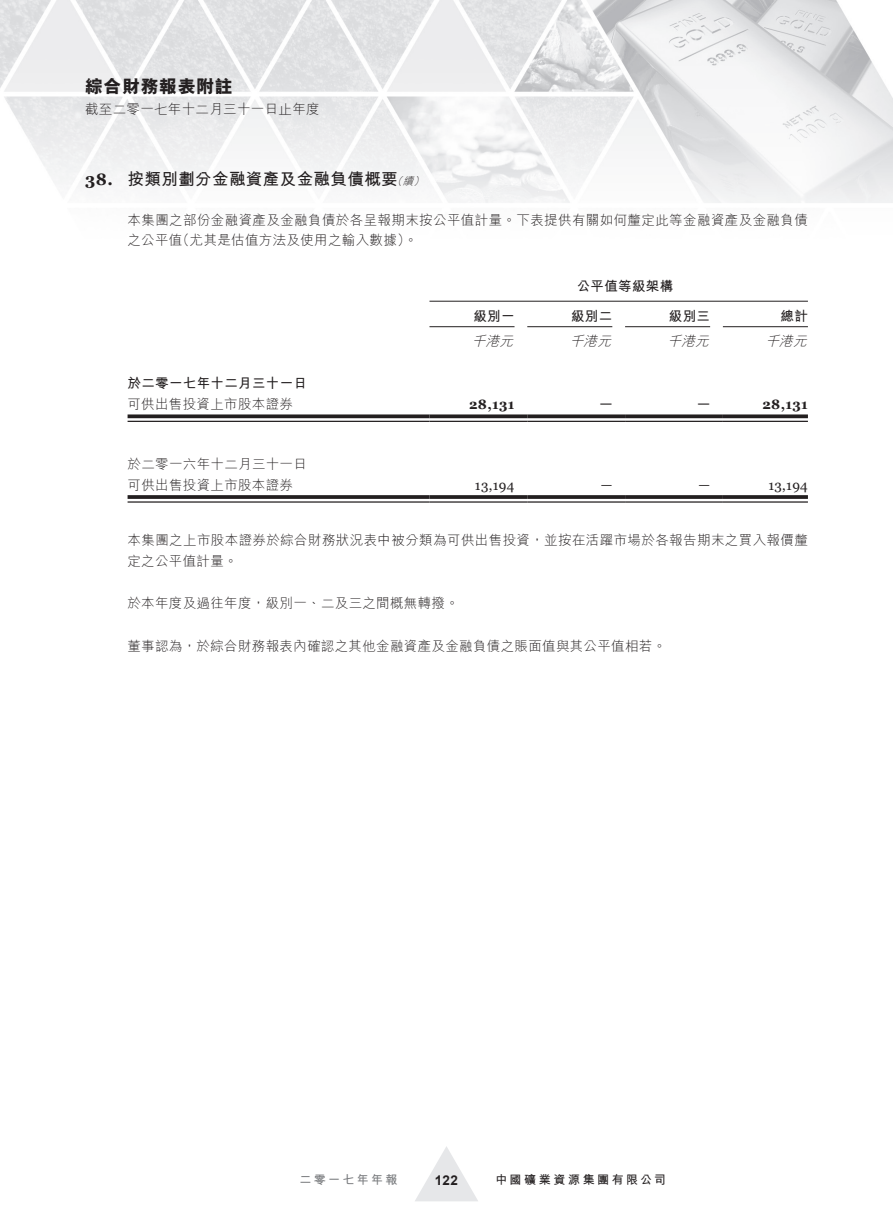
<style>
.page{position:relative;width:893px;height:1212px;background:#fff}
.page>*{position:absolute;margin:0;border:0;box-sizing:border-box;transform-origin:0 0}
.t1{font:800 18px "M Hei HK";letter-spacing:.03em;color:#231f20}
.t2{font:700 16.5px "M Hei HK";letter-spacing:.025em;color:#231f20}
.t3{font:700 16.5px "Georgia";color:#231f20}
.t4{font:300 13.5px/19.5px "M Hei HK";letter-spacing:.025em;color:#231f20}
.t5{font:700 13.5px "M Hei HK";letter-spacing:.025em;color:#231f20}
.t6{font:700 13.5px "Georgia";letter-spacing:.025em;color:#231f20}
.t7{font:13.5px "Georgia";letter-spacing:.025em;color:#231f20}
.t8{font:italic 300 13.5px "M Hei HK";color:#231f20}
.t9{font:700 13.5px "Arial";color:#231f20}
.t10{font:700 12px "M Hei HK";letter-spacing:.205em;color:#231f20}
.t11{font:700 12px "M Hei HK";letter-spacing:.195em;color:#76787b}
.t12{font:italic 300 10.5px "M Hei HK";color:#231f20}
</style>
<div class="page">
<img style="left:0;top:0;width:893px;height:503px">
<svg style="left:415px;top:1146px;width:63px;height:55px"></svg>
<hr style="left:429px;top:301px;width:379px;height:1px;background:#231f20">
<hr style="left:429px;top:326px;width:85px;height:1px;background:#231f20">
<hr style="left:527px;top:326px;width:85px;height:1px;background:#231f20">
<hr style="left:625px;top:326px;width:85px;height:1px;background:#231f20">
<hr style="left:723px;top:326px;width:85px;height:1px;background:#231f20">
<svg style="left:128px;top:414px;width:301px;height:4px"></svg>
<hr style="left:128px;top:421px;width:301px;height:1px;background:#231f20">
<svg style="left:429px;top:414px;width:98px;height:4px"></svg>
<hr style="left:429px;top:421px;width:98px;height:1px;background:#231f20">
<svg style="left:527px;top:414px;width:98px;height:4px"></svg>
<hr style="left:527px;top:421px;width:98px;height:1px;background:#231f20">
<svg style="left:625px;top:414px;width:98px;height:4px"></svg>
<hr style="left:625px;top:421px;width:98px;height:1px;background:#231f20">
<svg style="left:723px;top:414px;width:85px;height:4px"></svg>
<hr style="left:723px;top:421px;width:85px;height:1px;background:#231f20">
<svg style="left:128px;top:495px;width:301px;height:4px"></svg>
<hr style="left:128px;top:501px;width:301px;height:2px;background:#231f20">
<svg style="left:429px;top:495px;width:98px;height:4px"></svg>
<hr style="left:429px;top:501px;width:98px;height:2px;background:#231f20">
<svg style="left:527px;top:495px;width:98px;height:4px"></svg>
<hr style="left:527px;top:501px;width:98px;height:2px;background:#231f20">
<svg style="left:625px;top:495px;width:98px;height:4px"></svg>
<hr style="left:625px;top:501px;width:98px;height:2px;background:#231f20">
<svg style="left:723px;top:495px;width:85px;height:4px"></svg>
<hr style="left:723px;top:501px;width:85px;height:2px;background:#231f20">
<h1 class="t1" style="left:85px;top:74px;width:149px">綜合財務報表附註</h1>
<p class="t4" style="left:85px;top:98px;width:236px">截至二零一七年十二月三十一日止年度</p>
<p class="t3" style="left:85px;top:168px;width:29px">38.</p>
<p class="t2" style="left:128px;top:167px;width:272px">按類別劃分金融資產及金融負債概要</p>
<p class="t12" style="left:403px;top:174px;width:16px">續</p>
<p class="t12" style="left:392px;top:174px;width:16px">（</p>
<p class="t12" style="left:414px;top:174px;width:16px">(</p>
<p class="t4" style="left:176px;top:210px;width:633px;text-indent:-48px">本集團之部份金融資產及金融負債於各呈報期末按公平值計量。下表提供有關如何釐定此等金融資產及金融負債（尤其是估值方法及使用之輸入數據。(</p>
<p class="t4" style="left:127px;top:230px;width:56px">之公平值</p>
<p class="t5" style="left:128px;top:374px;width:181px">於二零一七年十二月三十一日</p>
<p class="t4" style="left:127px;top:394px;width:167px">可供出售投資上市股本證券</p>
<p class="t5" style="left:577px;top:276px;width:98px">公平值等級架構</p>
<p class="t5" style="left:473px;top:306px;width:43px">級別一</p>
<p class="t5" style="left:571px;top:306px;width:43px">級別二</p>
<p class="t5" style="left:669px;top:306px;width:43px">級別三</p>
<p class="t5" style="left:780px;top:306px;width:29px">總計</p>
<p class="t8" style="left:472px;top:332px;width:47px">千港元</p>
<p class="t8" style="left:570px;top:332px;width:47px">千港元</p>
<p class="t8" style="left:668px;top:332px;width:47px">千港元</p>
<p class="t8" style="left:765px;top:332px;width:47px">千港元</p>
<p class="t6" style="left:469px;top:396px;width:47px">28,131</p>
<p class="t6" style="left:600px;top:395px;width:14px">—</p>
<p class="t6" style="left:697px;top:395px;width:14px">—</p>
<p class="t6" style="left:762px;top:396px;width:47px">28,131</p>
<p class="t4" style="left:128px;top:454px;width:181px">於二零一六年十二月三十一日</p>
<p class="t4" style="left:128px;top:475px;width:167px">可供出售投資上市股本證券</p>
<p class="t7" style="left:475px;top:477px;width:41px">13,194</p>
<p class="t7" style="left:601px;top:476px;width:13px">—</p>
<p class="t7" style="left:698px;top:476px;width:13px">—</p>
<p class="t7" style="left:768px;top:477px;width:41px">13,194</p>
<p class="t4" style="left:127px;top:529px;width:682px;line-height:21px">本集團之上市股本證券於綜合財務狀況表中被分類為可供出售投資，並按在活躍市場於各報告期末之買入報價釐定之公平值計量。</p>
<p class="t4" style="left:127px;top:593px;width:333px">於本年度及過往年度，級別一、二及三之間概無轉撥。</p>
<p class="t4" style="left:127px;top:635px;width:540px">董事認為，於綜合財務報表內確認之其他金融資產及金融負債之賬面值與其公平值相若。</p>
<p class="t11" style="left:300px;top:1171px;width:100px">二零一七年年報</p>
<p class="t9" style="left:435px;top:1171px;width:25px">122</p>
<p class="t10" style="left:495px;top:1171px;width:172px">中國礦業資源集團有限公司</p>
</div>
